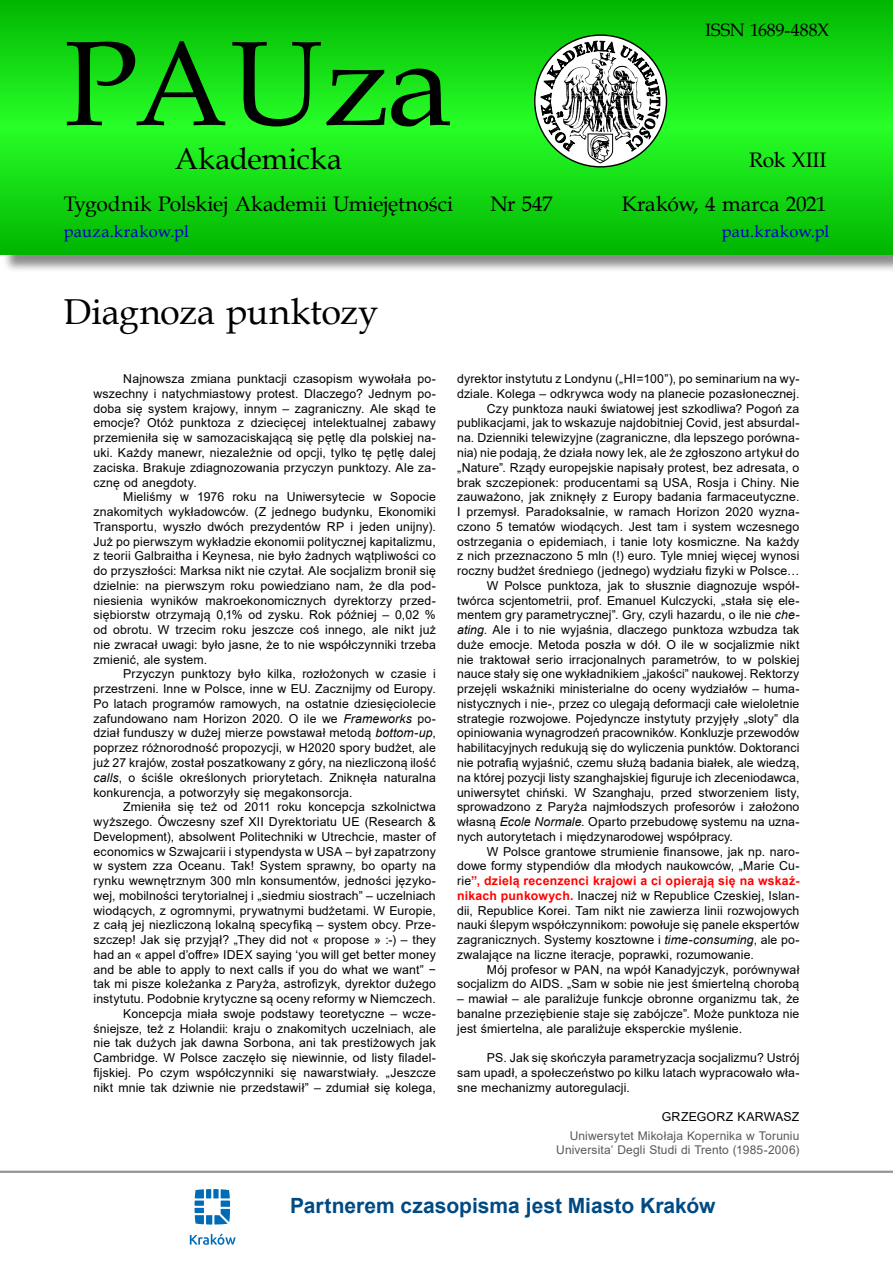
<style>
.page{position:relative;width:893px;height:1263px;background:#fff}
.page>*{position:absolute;margin:0;border:0;box-sizing:border-box;transform-origin:0 0}
.t1{font:120px "Book Antiqua";letter-spacing:-.01em;color:#000}
.t2{font:36px "Book Antiqua";letter-spacing:-.01em;color:#000}
.t3{font:30px "Book Antiqua";color:#000}
.t4{font:21px/44px "Book Antiqua";letter-spacing:-.005em;color:#000;text-align:right}
.t5{font:700 21px "Arial";color:#004a83}
.t6{font:18px "Book Antiqua";letter-spacing:-.005em;color:#000}
.t7{font:16.5px "Book Antiqua";letter-spacing:.015em;color:#0000c8}
.t8{font:12.3px/14.7px "Arial";letter-spacing:.01em;color:#000;text-align:justify}
.t9{font:700 12.3px "Arial";letter-spacing:.015em;color:#f00}
.t10{font:12px/14.4px "Arial";letter-spacing:.01em;color:#58595b;text-align:right}
.s1{font-style:italic}
.s2{font-weight:400;color:#000}
.s3{font-weight:700;color:#f00}
</style>
<div class="page">
<div style="left:2px;top:1px;width:891px;height:272px;background:#636466;opacity:.75"></div>
<svg style="left:0;top:0;width:893px;height:254px"></svg>
<svg style="left:535px;top:35px;width:131px;height:132px"></svg>
<svg style="left:540px;top:32px;width:120px;height:131px"></svg>
<hr style="left:0;top:1171px;width:893px;height:2px;background:#939598">
<svg style="left:195px;top:1189px;width:35px;height:35px"></svg>
<svg style="left:190px;top:1233px;width:46px;height:12px"></svg>
<h1 class="t1" style="left:64px;top:1px;width:390px">PAUza</h1>
<h3 class="t3" style="left:175px;top:138px;width:169px">Akademicka</h3>
<h3 class="t4" style="left:64px;top:182px;width:391px">Tygodnik Polskiej Akademii Umiejętności</h3>
<h3 class="t4" style="left:490px;top:181px;width:64px">Nr 547</h3>
<h3 class="t6" style="left:705px;top:18px;width:126px">ISSN 1689-488X</h3>
<h3 class="t4" style="left:622px;top:138px;width:206px">Rok XIII<br>Kraków, 4 marca 2021</h3>
<h3 class="t7" style="left:64px;top:220px;width:127px">pauza.krakow.pl</h3>
<h3 class="t7" style="left:722px;top:220px;width:109px">pau.krakow.pl</h3>
<h2 class="t2" style="left:64px;top:287px;width:316px">Diagnoza punktozy</h2>
<p class="t8" style="left:94px;top:371px;width:344px;text-indent:30px">Najnowsza zmiana punktacji czasopism wywołała po&shy;wszechny i natychmiastowy protest. Dlaczego? Jednym po&shy;doba się system krajowy, innym – zagraniczny. Ale skąd te emocje? Otóż punktoza z dziecięcej intelektualnej zabawy przemieniła się w samozaciskającą się pętlę dla polskiej na&shy;uki. Każdy manewr, niezależnie od opcji, tylko tę pętlę dalej zaciska. Brakuje zdiagnozowania przyczyn punktozy. Ale za&shy;cznę od anegdoty.</p>
<p class="t8" style="left:94px;top:489px;width:344px;text-indent:30px">Mieliśmy w 1976 roku na Uniwersytecie w Sopocie znakomitych wykładowców. (Z jednego budynku, Ekonomiki Transportu, wyszło dwóch prezydentów RP i jeden unijny).<br>Już po pierwszym wykładzie ekonomii politycznej kapitalizmu, z teorii Galbraitha i Keynesa, nie było żadnych wątpliwości co do przyszłości: Marksa nikt nie czytał. Ale socjalizm bronił się dzielnie: na pierwszym roku powiedziano nam, że dla pod&shy;niesienia wyników makroekonomicznych dyrektorzy przed&shy;siębiorstw otrzymają 0,1% od zysku. Rok później – 0,02 % od obrotu. W trzecim roku jeszcze coś innego, ale nikt już nie zwracał uwagi: było jasne, że to nie współczynniki trzeba zmienić, ale system.</p>
<p class="t8" style="left:94px;top:667px;width:344px;text-indent:30px">Przyczyn punktozy było kilka, rozłożonych w czasie i przestrzeni. Inne w Polsce, inne w EU. Zacznijmy od Europy.<br>Po latach programów ramowych, na ostatnie dziesięciolecie zafundowano nam Horizon 2020. O ile we <span class="s1">Frameworks</span> po&shy;dział funduszy w dużej mierze powstawał metodą <span class="s1">bottom-up</span>, poprzez różnorodność propozycji, w H2020 spory budżet, ale już 27 krajów, został poszatkowany z góry, na niezliczoną ilość <span class="s1">calls</span>, o ściśle określonych priorytetach. Zniknęła naturalna konkurencja, a potworzyły się megakonsorcja.</p>
<p class="t8" style="left:94px;top:799px;width:344px;text-align:right">Zmieniła się też od 2011 roku koncepcja szkolnictwa wyższego. Ówczesny szef XII Dyrektoriatu UE (Research &amp; Development), absolwent Politechniki w Utrechcie, master of economics w Szwajcarii i stypendysta w USA – był zapatrzony w system zza Oceanu. Tak! System sprawny, bo oparty na rynku wewnętrznym 300 mln konsumentów, jedności języko&shy;wej, mobilności terytorialnej i „siedmiu siostrach” – uczelniach wiodących, z ogromnymi, prywatnymi budżetami. W Europie, z całą jej niezliczoną lokalną specyfiką – system obcy. Prze&shy;szczep! Jak się przyjął? „They did not « propose » :-) – they had an « appel d’offre» IDEX saying ‘you will get better money and be able to apply to next calls if you do what we want” − tak mi pisze koleżanka z Paryża, astrofizyk, dyrektor dużego instytutu. Podobnie krytyczne są oceny reformy w Niemczech.<br>Koncepcja miała swoje podstawy teoretyczne – wcze&shy;śniejsze, też z Holandii: kraju o znakomitych uczelniach, ale nie tak dużych jak dawna Sorbona, ani tak prestiżowych jak Cambridge. W Polsce zaczęło się niewinnie, od listy filadel&shy;fijskiej. Po czym współczynniki się nawarstwiały. „Jeszcze nikt mnie tak dziwnie nie przedstawił” – zdumiał się kolega,</p>
<p class="t8" style="left:457px;top:371px;width:344px">dyrektor instytutu z Londynu („HI=100”), po seminarium na wy-</p>
<p class="t8" style="left:457px;top:386px;width:344px">dziale. Kolega – odkrywca wody na planecie pozasłonecznej.</p>
<p class="t8" style="left:487px;top:401px;width:314px">Czy punktoza nauki światowej jest szkodliwa? Pogoń za</p>
<p class="t8" style="left:457px;top:416px;width:344px">publikacjami, jak to wskazuje najdobitniej Covid, jest absurdal-</p>
<p class="t8" style="left:457px;top:430px;width:344px">na. Dzienniki telewizyjne (zagraniczne, dla lepszego porówna-</p>
<p class="t8" style="left:457px;top:445px;width:344px">nia) nie podają, że działa nowy lek, ale że zgłoszono artykuł do</p>
<p class="t8" style="left:457px;top:460px;width:344px">„Nature”. Rządy europejskie napisały protest, bez adresata, o</p>
<p class="t8" style="left:457px;top:475px;width:344px">brak szczepionek: producentami są USA, Rosja i Chiny. Nie</p>
<p class="t8" style="left:457px;top:489px;width:344px">zauważono, jak zniknęły z Europy badania farmaceutyczne.</p>
<p class="t8" style="left:457px;top:504px;width:344px">I przemysł. Paradoksalnie, w ramach Horizon 2020 wyzna-</p>
<p class="t8" style="left:457px;top:519px;width:344px">czono 5 tematów wiodących. Jest tam i system wczesnego</p>
<p class="t8" style="left:457px;top:534px;width:344px">ostrzegania o epidemiach, i tanie loty kosmiczne. Na każdy</p>
<p class="t8" style="left:457px;top:549px;width:344px">z nich przeznaczono 5 mln (!) euro. Tyle mniej więcej wynosi</p>
<p class="t8" style="left:457px;top:563px;width:344px">roczny budżet średniego (jednego) wydziału fizyki w Polsce…</p>
<p class="t8" style="left:487px;top:578px;width:314px">W Polsce punktoza, jak to słusznie diagnozuje współ-</p>
<p class="t8" style="left:457px;top:593px;width:344px">twórca scjentometrii, prof. Emanuel Kulczycki, „stała się ele-</p>
<p class="t8" style="left:457px;top:608px;width:344px">mentem gry parametrycznej”. Gry, czyli hazardu, o ile nie <span class="s1">che-</span></p>
<p class="t8" style="left:457px;top:622px;width:344px"><span class="s1">ating</span>. Ale i to nie wyjaśnia, dlaczego punktoza wzbudza tak</p>
<p class="t8" style="left:457px;top:637px;width:344px">duże emocje. Metoda poszła w dół. O ile w socjalizmie nikt</p>
<p class="t8" style="left:457px;top:652px;width:344px">nie traktował serio irracjonalnych parametrów, to w polskiej</p>
<p class="t8" style="left:457px;top:667px;width:344px">nauce stały się one wykładnikiem „jakości” naukowej. Rektorzy</p>
<p class="t8" style="left:457px;top:681px;width:344px">przejęli wskaźniki ministerialne do oceny wydziałów – huma-</p>
<p class="t8" style="left:457px;top:696px;width:344px">nistycznych i nie-, przez co ulegają deformacji całe wieloletnie</p>
<p class="t8" style="left:457px;top:711px;width:344px">strategie rozwojowe. Pojedyncze instytuty przyjęły „sloty” dla</p>
<p class="t8" style="left:457px;top:726px;width:344px">opiniowania wynagrodzeń pracowników. Konkluzje przewodów</p>
<p class="t8" style="left:457px;top:740px;width:344px">habilitacyjnych redukują się do wyliczenia punktów. Doktoranci</p>
<p class="t8" style="left:457px;top:755px;width:344px">nie potrafią wyjaśnić, czemu służą badania białek, ale wiedzą,</p>
<p class="t8" style="left:457px;top:770px;width:344px">na której pozycji listy szanghajskiej figuruje ich zleceniodawca,</p>
<p class="t8" style="left:457px;top:785px;width:344px">uniwersytet chiński. W Szanghaju, przed stworzeniem listy,</p>
<p class="t8" style="left:457px;top:799px;width:344px">sprowadzono z Paryża najmłodszych profesorów i założono</p>
<p class="t8" style="left:457px;top:814px;width:344px">własną <span class="s1">Ecole Normale</span>. Oparto przebudowę systemu na uzna-</p>
<p class="t8" style="left:457px;top:829px;width:277px">nych autorytetach i międzynarodowej współpracy.</p>
<p class="t8" style="left:487px;top:844px;width:314px">W Polsce grantowe strumienie finansowe, jak np. naro-</p>
<p class="t8" style="left:457px;top:858px;width:344px">dowe formy stypendiów dla młodych naukowców, „Marie Cu-</p>
<p class="t9" style="left:457px;top:872px;width:344px"><span class="s2">rie</span>”, dzielą recenzenci krajowi a ci opierają się na wskaź-</p>
<p class="t8" style="left:457px;top:888px;width:344px"><span class="s3">nikach punkowych.</span> Inaczej niż w Republice Czeskiej, Islan-</p>
<p class="t8" style="left:457px;top:903px;width:344px">dii, Republice Korei. Tam nikt nie zawierza linii rozwojowych</p>
<p class="t8" style="left:457px;top:918px;width:344px">nauki ślepym współczynnikom: powołuje się panele ekspertów</p>
<p class="t8" style="left:457px;top:932px;width:344px">zagranicznych. Systemy kosztowne i <span class="s1">time-consuming</span>, ale po-</p>
<p class="t8" style="left:457px;top:947px;width:298px">zwalające na liczne iteracje, poprawki, rozumowanie.</p>
<p class="t8" style="left:487px;top:962px;width:314px">Mój profesor w PAN, na wpół Kanadyjczyk, porównywał</p>
<p class="t8" style="left:457px;top:977px;width:344px">socjalizm do AIDS. „Sam w sobie nie jest śmiertelną chorobą</p>
<p class="t8" style="left:457px;top:991px;width:344px">– mawiał – ale paraliżuje funkcje obronne organizmu tak, że banalne przeziębienie staje się zabójcze”. Może punktoza nie jest śmiertelna, ale paraliżuje eksperckie myślenie.</p>
<p class="t8" style="left:457px;top:1050px;width:344px;text-indent:30px">PS. Jak się skończyła parametryzacja socjalizmu? Ustrój sam upadł, a społeczeństwo po kilku latach wypracowało wła&shy;sne mechanizmy autoregulacji.</p>
<p class="t8" style="left:662px;top:1109px;width:139px">GRZEGORZ KARWASZ</p>
<p class="t10" style="left:556px;top:1128px;width:245px">Uniwersytet Mikołaja Kopernika w Toruniu<br>Universita’ Degli Studi di Trento (1985-2006)</p>
<h3 class="t5" style="left:290px;top:1191px;width:427px">Partnerem czasopisma jest Miasto Kraków</h3>
</div>
